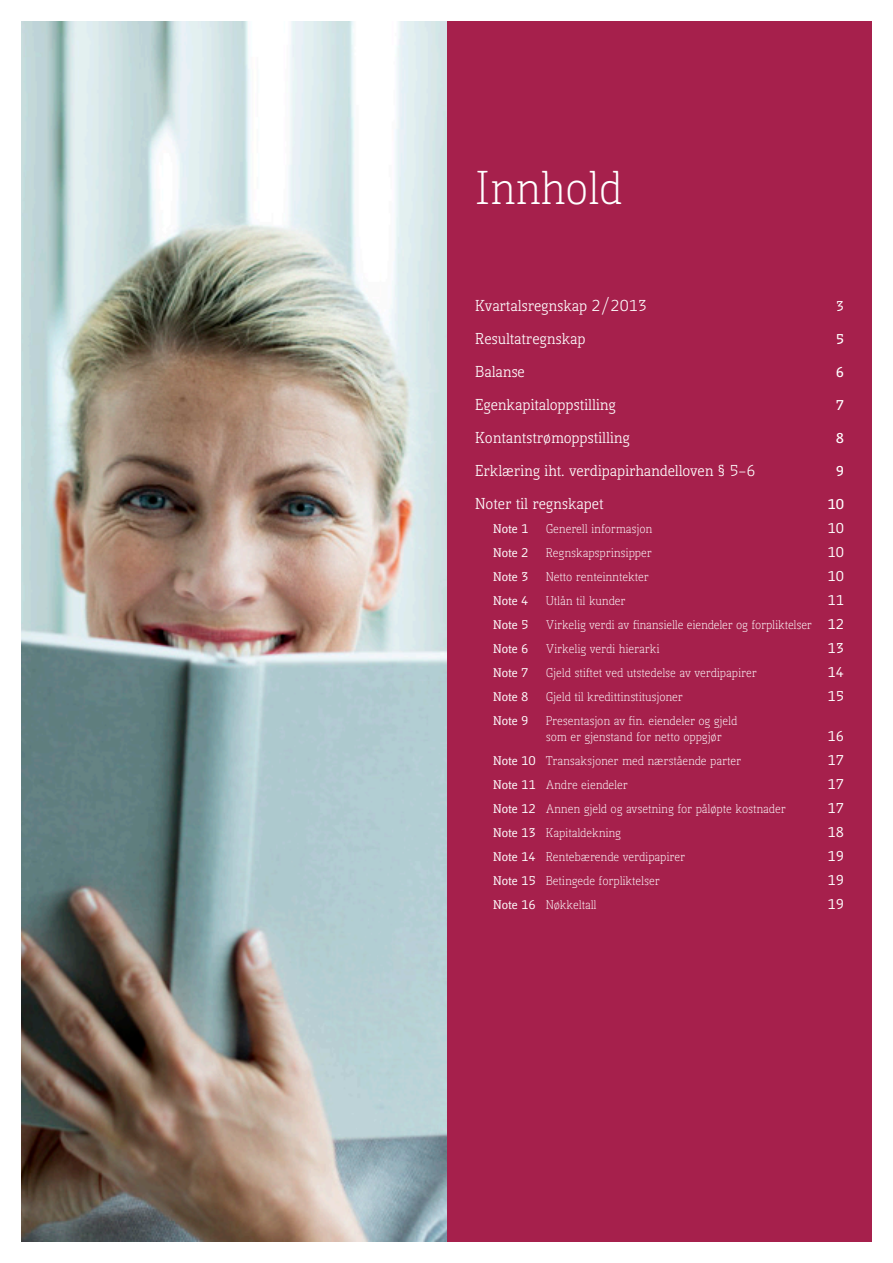
<style>
.page{position:relative;width:893px;height:1263px;background:#fff}
.page>*{position:absolute;margin:0;border:0;box-sizing:border-box;transform-origin:0 0}
.Brodtekst{font:300 45px "Kofi Pure Serif";color:#fff}
.Brodtekst-2{font:15px "Kofi Pure Serif";color:#fff}
.Brodtekst-3{font:500 13.5px "Kofi Pure Serif";color:#fff}
.Brodtekst-4{font:700 13.5px "Kofi Pure Serif";color:#fff}
.Brodtekst-5{font:300 12px "Kofi Pure Serif";color:#fff}
.Brodtekst-6{font:500 12px "Kofi Pure Serif";color:#fff}
.s1{font-weight:500;font-size:13.5px}
.s2{font-weight:500}
</style>
<div class="page">
<div style="left:446px;top:21px;width:426px;height:1221px;background:#a6204c"></div>
<img style="left:21px;top:21px;width:425px;height:1221px">
<p class="Brodtekst" style="left:475px;top:161px;width:148px">Innhold</p>
<p class="Brodtekst-2" style="left:475px;top:296px;width:173px">Kvartalsregnskap 2/2013</p>
<p class="Brodtekst-3" style="left:836px;top:297px;width:10px">3</p>
<p class="Brodtekst-2" style="left:475px;top:329px;width:112px">Resultatregnskap</p>
<p class="Brodtekst-4" style="left:836px;top:329px;width:10px">5</p>
<p class="Brodtekst-2" style="left:475px;top:362px;width:51px">Balanse</p>
<p class="Brodtekst-4" style="left:836px;top:362px;width:10px">6</p>
<p class="Brodtekst-2" style="left:475px;top:395px;width:142px">Egenkapitaloppstilling</p>
<p class="Brodtekst-4" style="left:836px;top:395px;width:10px">7</p>
<p class="Brodtekst-2" style="left:475px;top:428px;width:156px">Kontantstrømoppstilling</p>
<p class="Brodtekst-4" style="left:836px;top:428px;width:10px">8</p>
<p class="Brodtekst-2" style="left:475px;top:461px;width:282px">Erklæring iht. verdipapirhandelloven § 5–6</p>
<p class="Brodtekst-4" style="left:836px;top:461px;width:10px">9</p>
<p class="Brodtekst-2" style="left:475px;top:494px;width:130px">Noter til regnskapet</p>
<p class="Brodtekst-4" style="left:827px;top:494px;width:18px">10</p>
<p class="Brodtekst-6" style="left:493px;top:521px;width:37px">Note 1</p>
<p class="Brodtekst-5" style="left:546px;top:521px;width:108px">Generell informasjon</p>
<p class="Brodtekst-3" style="left:828px;top:519px;width:18px">10</p>
<p class="Brodtekst-6" style="left:493px;top:545px;width:37px">Note 2</p>
<p class="Brodtekst-5" style="left:546px;top:545px;width:108px">Regnskapsprinsipper</p>
<p class="Brodtekst-3" style="left:828px;top:543px;width:18px">10</p>
<p class="Brodtekst-6" style="left:493px;top:569px;width:37px">Note 3</p>
<p class="Brodtekst-5" style="left:546px;top:569px;width:105px">Netto renteinntekter</p>
<p class="Brodtekst-3" style="left:828px;top:567px;width:18px">10</p>
<p class="Brodtekst-6" style="left:493px;top:593px;width:37px">Note 4</p>
<p class="Brodtekst-5" style="left:546px;top:593px;width:81px">Utlån til kunder</p>
<p class="Brodtekst-3" style="left:828px;top:591px;width:18px">11</p>
<p class="Brodtekst-6" style="left:493px;top:617px;width:37px">Note 5</p>
<p class="Brodtekst-5" style="left:546px;top:617px;width:300px">Virkelig verdi av finansielle eiendeler og forpliktelser <span class="s1">12</span></p>
<p class="Brodtekst-6" style="left:493px;top:641px;width:37px">Note 6</p>
<p class="Brodtekst-5" style="left:546px;top:641px;width:115px">Virkelig verdi hierarki</p>
<p class="Brodtekst-3" style="left:828px;top:639px;width:18px">13</p>
<p class="Brodtekst-6" style="left:493px;top:665px;width:37px">Note 7</p>
<p class="Brodtekst-5" style="left:546px;top:665px;width:213px">Gjeld stiftet ved utstedelse av verdipapirer</p>
<p class="Brodtekst-3" style="left:828px;top:663px;width:18px">14</p>
<p class="Brodtekst-6" style="left:493px;top:689px;width:37px">Note 8</p>
<p class="Brodtekst-5" style="left:546px;top:689px;width:139px">Gjeld til kredittinstitusjoner</p>
<p class="Brodtekst-3" style="left:828px;top:687px;width:18px">15</p>
<p class="Brodtekst-6" style="left:493px;top:713px;width:37px">Note 9</p>
<p class="Brodtekst-5" style="left:546px;top:713px;width:193px">Presentasjon av fin. eiendeler og gjeld</p>
<p class="Brodtekst-5" style="left:546px;top:730px;width:177px">som er gjenstand for netto oppgjør</p>
<p class="Brodtekst-3" style="left:828px;top:727px;width:18px">16</p>
<p class="Brodtekst-5" style="left:493px;top:754px;width:249px"><span class="s2">Note 10</span> Transaksjoner med nærstående parter</p>
<p class="Brodtekst-3" style="left:828px;top:751px;width:18px">17</p>
<p class="Brodtekst-5" style="left:493px;top:778px;width:136px"><span class="s2">Note 11</span> Andre eiendeler</p>
<p class="Brodtekst-3" style="left:828px;top:775px;width:18px">17</p>
<p class="Brodtekst-5" style="left:493px;top:802px;width:294px"><span class="s2">Note 12</span> Annen gjeld og avsetning for påløpte kostnader</p>
<p class="Brodtekst-3" style="left:828px;top:799px;width:18px">17</p>
<p class="Brodtekst-5" style="left:493px;top:826px;width:129px"><span class="s2">Note 13</span> Kapitaldekning</p>
<p class="Brodtekst-3" style="left:828px;top:823px;width:18px">18</p>
<p class="Brodtekst-5" style="left:493px;top:850px;width:193px"><span class="s2">Note 14</span> Rentebærende verdipapirer</p>
<p class="Brodtekst-3" style="left:828px;top:847px;width:18px">19</p>
<p class="Brodtekst-5" style="left:493px;top:874px;width:168px"><span class="s2">Note 15</span> Betingede forpliktelser</p>
<p class="Brodtekst-3" style="left:828px;top:871px;width:18px">19</p>
<p class="Brodtekst-5" style="left:493px;top:898px;width:105px"><span class="s2">Note 16</span> Nøkkeltall</p>
<p class="Brodtekst-3" style="left:828px;top:895px;width:18px">19</p>
</div>
